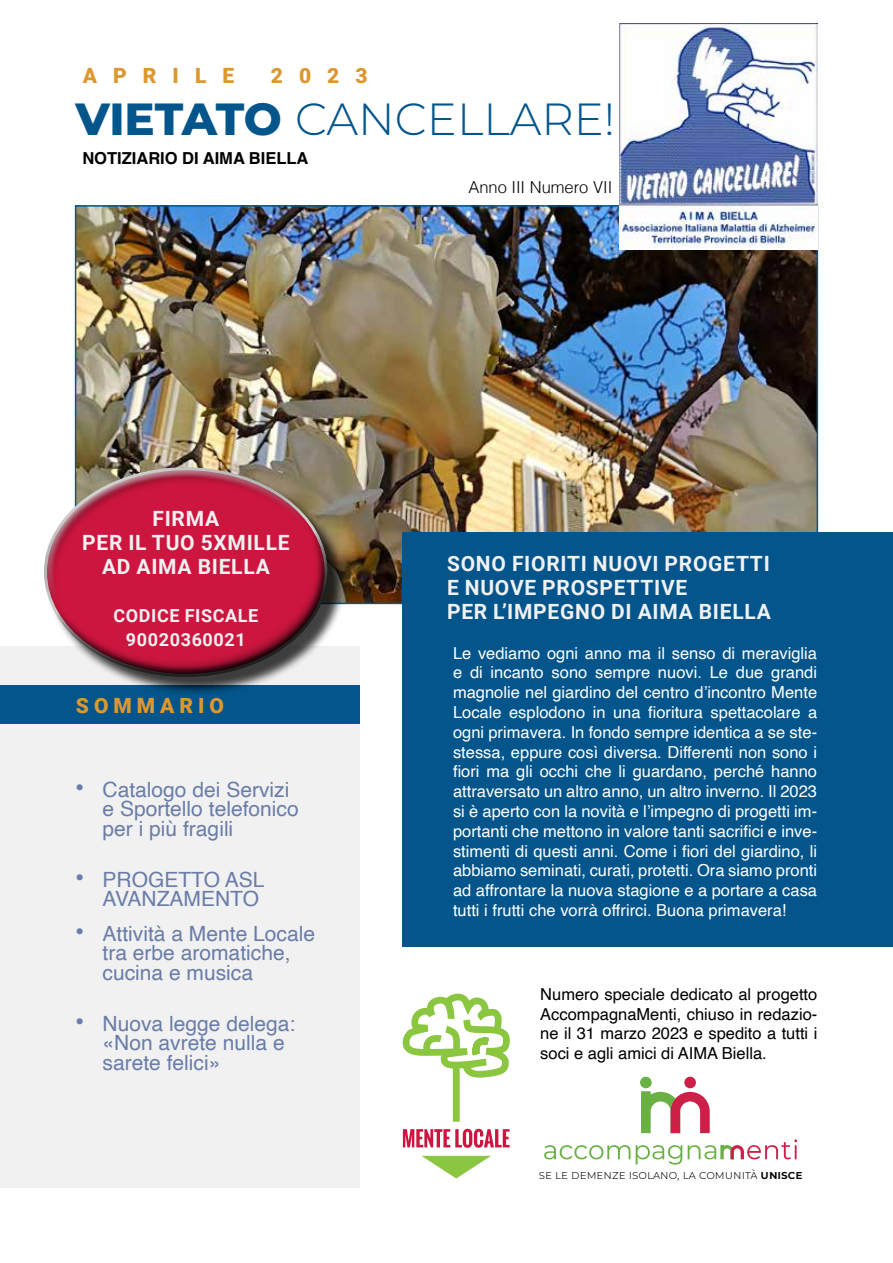
<style>
.page{position:relative;width:893px;height:1263px;background:#fff}
.page>*{position:absolute;margin:0;border:0;box-sizing:border-box;transform-origin:0 0}
.t1{font:300 45px "Montserrat";color:#03558b}
.t2{font:21px/19.5px "Helvetica";color:#697da8}
.t3{font:700 21px/24px "Roboto";letter-spacing:.035em;color:#f1f1f2}
.t4{font:900 21px "Roboto";letter-spacing:.765em;color:#dc972f}
.t5{font:900 21px "Roboto";letter-spacing:.235em;color:#dc972f}
.t6{font:700 18px/24px "Roboto";letter-spacing:.035em;color:#f1f1f2;text-align:center}
.t7{font:16.5px/19.8px "Helvetica";color:#fff;text-align:justify}
.t8{font:16.5px/19.8px "Helvetica";color:#000;text-align:justify}
.t9{font:700 16.5px "Helvetica";color:#000}
.t10{font:300 16.5px "Helvetica";color:#000}
.t11{font:300 12.3px "Montserrat";color:#000}
.s1{font-weight:800}
.s2{font-family:"Montserrat";font-weight:700;font-size:24px}
.s3{font-weight:600}
</style>
<div class="page">
<img style="left:78px;top:208px;width:737px;height:393px">
<div style="left:0;top:646px;width:359px;height:541px;background:#f1f1f2"></div>
<div style="left:403px;top:532px;width:490px;height:415px;background:#03558b"></div>
<svg style="left:422px;top:1155px;width:69px;height:23px"></svg>
<svg style="left:403px;top:1129px;width:107px;height:19px"></svg>
<svg style="left:403px;top:994px;width:107px;height:128px"></svg>
<div style="left:0;top:685px;width:359px;height:39px;background:#03558b"></div>
<img style="left:620px;top:24px;width:198px;height:226px">
<svg style="left:544px;top:1145px;width:86px;height:14px"></svg>
<svg style="left:636px;top:1145px;width:46px;height:19px"></svg>
<svg style="left:641px;top:1091px;width:69px;height:42px"></svg>
<div style="left:640px;top:1077px;width:12px;height:11px;background:#69b045;border-radius:50%"></div>
<div style="left:684px;top:1077px;width:12px;height:11px;background:#cd2049;border-radius:50%"></div>
<svg style="left:688px;top:1139px;width:109px;height:20px"></svg>
<div style="left:46px;top:469px;width:300px;height:226px;background:#000;opacity:.75"></div>
<div style="left:42px;top:467px;width:281px;height:149px;background:#fff;opacity:.75"></div>
<div style="left:45px;top:512px;width:284px;height:166px;background:#000;opacity:.75"></div>
<p class="t4" style="left:83px;top:61px;width:153px">APRILE</p>
<p class="t4" style="left:271px;top:61px;width:98px">2023</p>
<h1 class="t1" style="left:76px;top:89px;width:541px"><span class="s1">VIETATO</span> CANCELLARE!</h1>
<p class="t9" style="left:82px;top:148px;width:228px">NOTIZIARIO DI AIMA BIELLA</p>
<p class="t3" style="left:82px;top:506px;width:209px;text-align:center">FIRMA<br>PER IL TUO 5XMILLE<br>AD AIMA BIELLA</p>
<p class="t6" style="left:113px;top:603px;width:147px">CODICE FISCALE<br>90020360021</p>
<p class="t5" style="left:76px;top:691px;width:149px">SOMMARIO</p>
<p class="t2" style="left:103px;top:780px;width:198px;text-indent:-27px"><span class="s2">•</span> Catalogo dei Servizi e Sportello telefonico per i più fragili</p>
<p class="t2" style="left:76px;top:870px;width:190px;text-align:right"><span class="s2">•</span> PROGETTO ASL<br>AVANZAMENTO</p>
<p class="t2" style="left:103px;top:924px;width:214px;text-indent:-27px"><span class="s2">•</span> Attività a Mente Locale tra erbe aromatiche, cucina e musica</p>
<p class="t2" style="left:103px;top:1014px;width:194px;text-indent:-27px"><span class="s2">•</span> Nuova legge delega: «Non avrete nulla e sarete felici»</p>
<p class="t10" style="left:468px;top:174px;width:145px">Anno III Numero VII</p>
<p class="t3" style="left:447px;top:551px;width:325px">SONO FIORITI NUOVI PROGETTI<br>E NUOVE PROSPETTIVE<br>PER L’IMPEGNO DI AIMA BIELLA</p>
<p class="t7" style="left:453px;top:643px;width:366px">Le vediamo ogni anno ma il senso di meraviglia e di incanto sono sempre nuovi. Le due grandi magnolie nel giardino del centro d’incontro Mente Locale esplodono in una fioritura spettacolare a ogni primavera. In fondo sempre identica a se ste&shy;stessa, eppure così diversa. Differenti non sono i fiori ma gli occhi che li guardano, perché hanno attraversato un altro anno, un altro inverno. Il 2023 si è aperto con la novità e l’impegno di progetti im&shy;portanti che mettono in valore tanti sacrifici e inve&shy;stimenti di questi anni. Come i fiori del giardino, li abbiamo seminati, curati, protetti. Ora siamo pronti ad affrontare la nuova stagione e a portare a casa tutti i frutti che vorrà offrirci. Buona primavera!</p>
<p class="t8" style="left:540px;top:985px;width:279px">Numero speciale dedicato al progetto AccompagnaMenti, chiuso in redazio&shy;ne il 31 marzo 2023 e spedito a tutti i soci e agli amici di AIMA Biella.</p>
<p class="t11" style="left:539px;top:1166px;width:265px">se le demenze isolano, la comunità <span class="s3">unisce</span></p>
</div>
